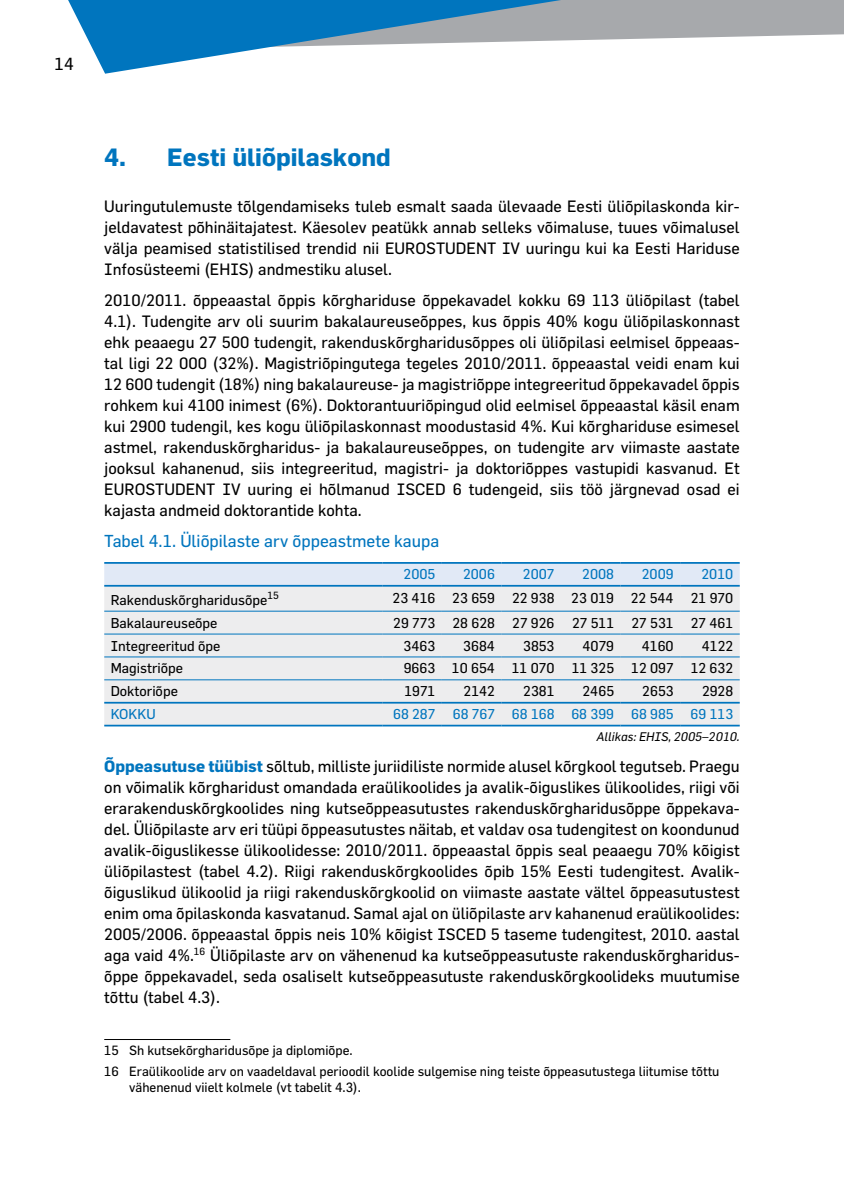
<style>
.page{position:relative;width:844px;height:1191px;background:#fff}
.page>*{position:absolute;margin:0;border:0;box-sizing:border-box;transform-origin:0 0}
.t1{font:700 24.5px "Flama";color:#0075be}
.t2{font:17.15px "Flama";color:#000}
.Tabel_pealkiri{font:16.97px "Flama";color:#0075be}
.tekst{font:16.1px/21px "Flama";color:#000;text-align:justify}
.tabel{font:14px "Flama";color:#000}
.Tabel_alumine{font:14px "Flama";color:#0075be}
.Tabel_ülemine{font:14px "Flama";color:#0075be}
.Footnote{font:13.12px/15.8px "Flama";color:#000}
.Joonise_allikas{font:italic 12.25px "Flama";color:#000}
.s1{font-weight:700;color:#0075be}
</style>
<div class="page">
<svg style="left:68px;top:0;width:775px;height:74px"></svg>
<div style="left:104px;top:564px;width:635px;height:21px;background:#e1e9f6"></div>
<div style="left:104px;top:586px;width:635px;height:138px;background:#ededee"></div>
<hr style="left:104px;top:611px;width:278px;height:1px;background:#0075be">
<hr style="left:382px;top:611px;width:59px;height:1px;background:#0075be">
<hr style="left:441px;top:611px;width:60px;height:1px;background:#0075be">
<hr style="left:501px;top:611px;width:60px;height:1px;background:#0075be">
<hr style="left:561px;top:611px;width:59px;height:1px;background:#0075be">
<hr style="left:620px;top:611px;width:60px;height:1px;background:#0075be">
<hr style="left:680px;top:611px;width:59px;height:1px;background:#0075be">
<hr style="left:104px;top:633px;width:278px;height:1px;background:#0075be">
<hr style="left:382px;top:633px;width:59px;height:1px;background:#0075be">
<hr style="left:441px;top:633px;width:60px;height:1px;background:#0075be">
<hr style="left:501px;top:633px;width:60px;height:1px;background:#0075be">
<hr style="left:561px;top:633px;width:59px;height:1px;background:#0075be">
<hr style="left:620px;top:633px;width:60px;height:1px;background:#0075be">
<hr style="left:680px;top:633px;width:59px;height:1px;background:#0075be">
<hr style="left:104px;top:656px;width:278px;height:1px;background:#0075be">
<hr style="left:382px;top:656px;width:59px;height:1px;background:#0075be">
<hr style="left:441px;top:656px;width:60px;height:1px;background:#0075be">
<hr style="left:501px;top:656px;width:60px;height:1px;background:#0075be">
<hr style="left:561px;top:656px;width:59px;height:1px;background:#0075be">
<hr style="left:620px;top:656px;width:60px;height:1px;background:#0075be">
<hr style="left:680px;top:656px;width:59px;height:1px;background:#0075be">
<hr style="left:104px;top:679px;width:278px;height:1px;background:#0075be">
<hr style="left:382px;top:679px;width:59px;height:1px;background:#0075be">
<hr style="left:441px;top:679px;width:60px;height:1px;background:#0075be">
<hr style="left:501px;top:679px;width:60px;height:1px;background:#0075be">
<hr style="left:561px;top:679px;width:59px;height:1px;background:#0075be">
<hr style="left:620px;top:679px;width:60px;height:1px;background:#0075be">
<hr style="left:680px;top:679px;width:59px;height:1px;background:#0075be">
<hr style="left:104px;top:702px;width:278px;height:1px;background:#0075be">
<hr style="left:382px;top:702px;width:59px;height:1px;background:#0075be">
<hr style="left:441px;top:702px;width:60px;height:1px;background:#0075be">
<hr style="left:501px;top:702px;width:60px;height:1px;background:#0075be">
<hr style="left:561px;top:702px;width:59px;height:1px;background:#0075be">
<hr style="left:620px;top:702px;width:60px;height:1px;background:#0075be">
<hr style="left:680px;top:702px;width:59px;height:1px;background:#0075be">
<hr style="left:104px;top:724px;width:278px;height:2px;background:#0075be">
<hr style="left:382px;top:724px;width:59px;height:2px;background:#0075be">
<hr style="left:441px;top:724px;width:60px;height:2px;background:#0075be">
<hr style="left:501px;top:724px;width:60px;height:2px;background:#0075be">
<hr style="left:561px;top:724px;width:59px;height:2px;background:#0075be">
<hr style="left:620px;top:724px;width:60px;height:2px;background:#0075be">
<hr style="left:680px;top:724px;width:59px;height:2px;background:#0075be">
<hr style="left:104px;top:562px;width:278px;height:2px;background:#0075be">
<hr style="left:382px;top:562px;width:59px;height:2px;background:#0075be">
<hr style="left:441px;top:562px;width:60px;height:2px;background:#0075be">
<hr style="left:501px;top:562px;width:60px;height:2px;background:#0075be">
<hr style="left:561px;top:562px;width:59px;height:2px;background:#0075be">
<hr style="left:620px;top:562px;width:60px;height:2px;background:#0075be">
<hr style="left:680px;top:562px;width:59px;height:2px;background:#0075be">
<hr style="left:104px;top:585px;width:278px;height:1px;background:#0075be">
<hr style="left:382px;top:585px;width:59px;height:1px;background:#0075be">
<hr style="left:441px;top:585px;width:60px;height:1px;background:#0075be">
<hr style="left:501px;top:585px;width:60px;height:1px;background:#0075be">
<hr style="left:561px;top:585px;width:59px;height:1px;background:#0075be">
<hr style="left:620px;top:585px;width:60px;height:1px;background:#0075be">
<hr style="left:680px;top:585px;width:59px;height:1px;background:#0075be">
<hr style="left:104px;top:1039px;width:126px;height:1px;background:#000">
<p class="t2" style="left:55px;top:54px;width:21px">14</p>
<p class="t1" style="left:104px;top:143px;width:288px">4. Eesti üliõpilaskond</p>
<p class="tekst" style="left:104px;top:195px;width:637px">Uuringutulemuste tõlgendamiseks tuleb esmalt saada ülevaade Eesti üliõpilaskonda kir&shy;jeldavatest põhinäitajatest. Käesolev peatükk annab selleks võimaluse, tuues võimalusel välja peamised statistilised trendid nii EUROSTUDENT IV uuringu kui ka Eesti Hariduse Infosüsteemi (EHIS) andmestiku alusel.</p>
<p class="tekst" style="left:104px;top:289px;width:637px">2010/2011. õppeaastal õppis kõrghariduse õppekavadel kokku 69 113 üliõpilast (tabel 4.1). Tudengite arv oli suurim bakalaureuseõppes, kus õppis 40% kogu üliõpilaskonnast ehk peaaegu 27 500 tudengit, rakenduskõrgharidusõppes oli üliõpilasi eelmisel õppeaas&shy;tal ligi 22 000 (32%). Magistriõpingutega tegeles 2010/2011. õppeaastal veidi enam kui 12 600 tudengit (18%) ning bakalaureuse- ja magistriõppe integreeritud õppekavadel õppis rohkem kui 4100 inimest (6%). Doktorantuuriõpingud olid eelmisel õppeaastal käsil enam kui 2900 tudengil, kes kogu üliõpilaskonnast moodustasid 4%. Kui kõrghariduse esimesel astmel, rakenduskõrgharidus- ja bakalaureuseõppes, on tudengite arv viimaste aastate jooksul kahanenud, siis integreeritud, magistri- ja doktoriõppes vastupidi kasvanud. Et EUROSTUDENT IV uuring ei hõlmanud ISCED 6 tudengeid, siis töö järgnevad osad ei kajasta andmeid doktorantide kohta.</p>
<p class="Tabel_pealkiri" style="left:104px;top:531px;width:336px">Tabel 4.1. Üliõpilaste arv õppeastmete kaupa</p>
<p class="Tabel_ülemine" style="left:403px;top:566px;width:33px">2005</p>
<p class="Tabel_ülemine" style="left:463px;top:566px;width:33px">2006</p>
<p class="Tabel_ülemine" style="left:523px;top:566px;width:33px">2007</p>
<p class="Tabel_ülemine" style="left:582px;top:566px;width:33px">2008</p>
<p class="Tabel_ülemine" style="left:641px;top:566px;width:33px">2009</p>
<p class="Tabel_ülemine" style="left:701px;top:566px;width:33px">2010</p>
<p class="tabel" style="left:111px;top:591px;width:169px">Rakenduskõrgharidusõpe<sup>15</sup></p>
<p class="tabel" style="left:392px;top:590px;width:44px">23 416</p>
<p class="tabel" style="left:452px;top:590px;width:44px">23 659</p>
<p class="tabel" style="left:512px;top:590px;width:44px">22 938</p>
<p class="tabel" style="left:571px;top:590px;width:44px">23 019</p>
<p class="tabel" style="left:630px;top:590px;width:44px">22 544</p>
<p class="tabel" style="left:690px;top:590px;width:44px">21 970</p>
<p class="tabel" style="left:111px;top:614px;width:108px">Bakalaureuseõpe</p>
<p class="tabel" style="left:393px;top:614px;width:44px">29 773</p>
<p class="tabel" style="left:452px;top:614px;width:44px">28 628</p>
<p class="tabel" style="left:512px;top:614px;width:44px">27 926</p>
<p class="tabel" style="left:572px;top:614px;width:44px">27 511</p>
<p class="tabel" style="left:631px;top:614px;width:44px">27 531</p>
<p class="tabel" style="left:690px;top:614px;width:44px">27 461</p>
<p class="tabel" style="left:111px;top:637px;width:111px">Integreeritud õpe</p>
<p class="tabel" style="left:403px;top:637px;width:33px">3463</p>
<p class="tabel" style="left:463px;top:637px;width:33px">3684</p>
<p class="tabel" style="left:523px;top:637px;width:33px">3853</p>
<p class="tabel" style="left:582px;top:637px;width:33px">4079</p>
<p class="tabel" style="left:641px;top:637px;width:33px">4160</p>
<p class="tabel" style="left:701px;top:637px;width:33px">4122</p>
<p class="tabel" style="left:111px;top:660px;width:74px">Magistriõpe</p>
<p class="tabel" style="left:403px;top:660px;width:33px">9663</p>
<p class="tabel" style="left:452px;top:660px;width:45px">10 654</p>
<p class="tabel" style="left:511px;top:660px;width:44px">11 070</p>
<p class="tabel" style="left:571px;top:660px;width:44px">11 325</p>
<p class="tabel" style="left:631px;top:660px;width:44px">12 097</p>
<p class="tabel" style="left:690px;top:660px;width:44px">12 632</p>
<p class="tabel" style="left:111px;top:683px;width:69px">Doktoriõpe</p>
<p class="tabel" style="left:404px;top:683px;width:32px">1971</p>
<p class="tabel" style="left:463px;top:683px;width:33px">2142</p>
<p class="tabel" style="left:523px;top:683px;width:33px">2381</p>
<p class="tabel" style="left:582px;top:683px;width:33px">2465</p>
<p class="tabel" style="left:642px;top:683px;width:33px">2653</p>
<p class="tabel" style="left:701px;top:683px;width:33px">2928</p>
<p class="Tabel_alumine" style="left:111px;top:705px;width:47px">KOKKU</p>
<p class="Tabel_alumine" style="left:393px;top:705px;width:44px">68 287</p>
<p class="Tabel_alumine" style="left:452px;top:705px;width:44px">68 767</p>
<p class="Tabel_alumine" style="left:511px;top:705px;width:44px">68 168</p>
<p class="Tabel_alumine" style="left:571px;top:705px;width:44px">68 399</p>
<p class="Tabel_alumine" style="left:631px;top:705px;width:44px">68 985</p>
<p class="Tabel_alumine" style="left:690px;top:705px;width:44px">69 113</p>
<p class="Joonise_allikas" style="left:596px;top:728px;width:145px">Allikas: EHIS, 2005–2010.</p>
<p class="tekst" style="left:104px;top:755px;width:637px"><span class="s1">Õppeasutuse tüübist</span> sõltub, milliste juriidiliste normide alusel kõrgkool tegutseb. Praegu on võimalik kõrgharidust omandada eraülikoolides ja avalik-õiguslikes ülikoolides, riigi või erarakenduskõrgkoolides ning kutseõppeasutustes rakenduskõrgharidusõppe õppekava&shy;del. Üliõpilaste arv eri tüüpi õppeasutustes näitab, et valdav osa tudengitest on koondunud avalik-õiguslikesse ülikoolidesse: 2010/2011. õppeaastal õppis seal peaaegu 70% kõigist üliõpilastest (tabel 4.2). Riigi rakenduskõrgkoolides õpib 15% Eesti tudengitest. Avalik&shy;õiguslikud ülikoolid ja riigi rakenduskõrgkoolid on viimaste aastate vältel õppeasutustest enim oma õpilaskonda kasvatanud. Samal ajal on üliõpilaste arv kahanenud eraülikoolides:<br>2005/2006. õppeaastal õppis neis 10% kõigist ISCED 5 taseme tudengitest, 2010. aastal aga vaid 4%.<sup>16</sup> Üliõpilaste arv on vähenenud ka kutseõppeasutuste rakenduskõrgharidus&shy;õppe õppekavadel, seda osaliselt kutseõppeasutuste rakenduskõrgkoolideks muutumise tõttu (tabel 4.3).</p>
<p class="Footnote" style="left:104px;top:1042px;width:250px">15 Sh kutsekõrgharidusõpe ja diplomiõpe.</p>
<p class="Footnote" style="left:129px;top:1063px;width:591px;text-indent:-25px">16 Eraülikoolide arv on vaadeldaval perioodil koolide sulgemise ning teiste õppeasutustega liitumise tõttu vähenenud viielt kolmele (vt tabelit 4.3).</p>
</div>
